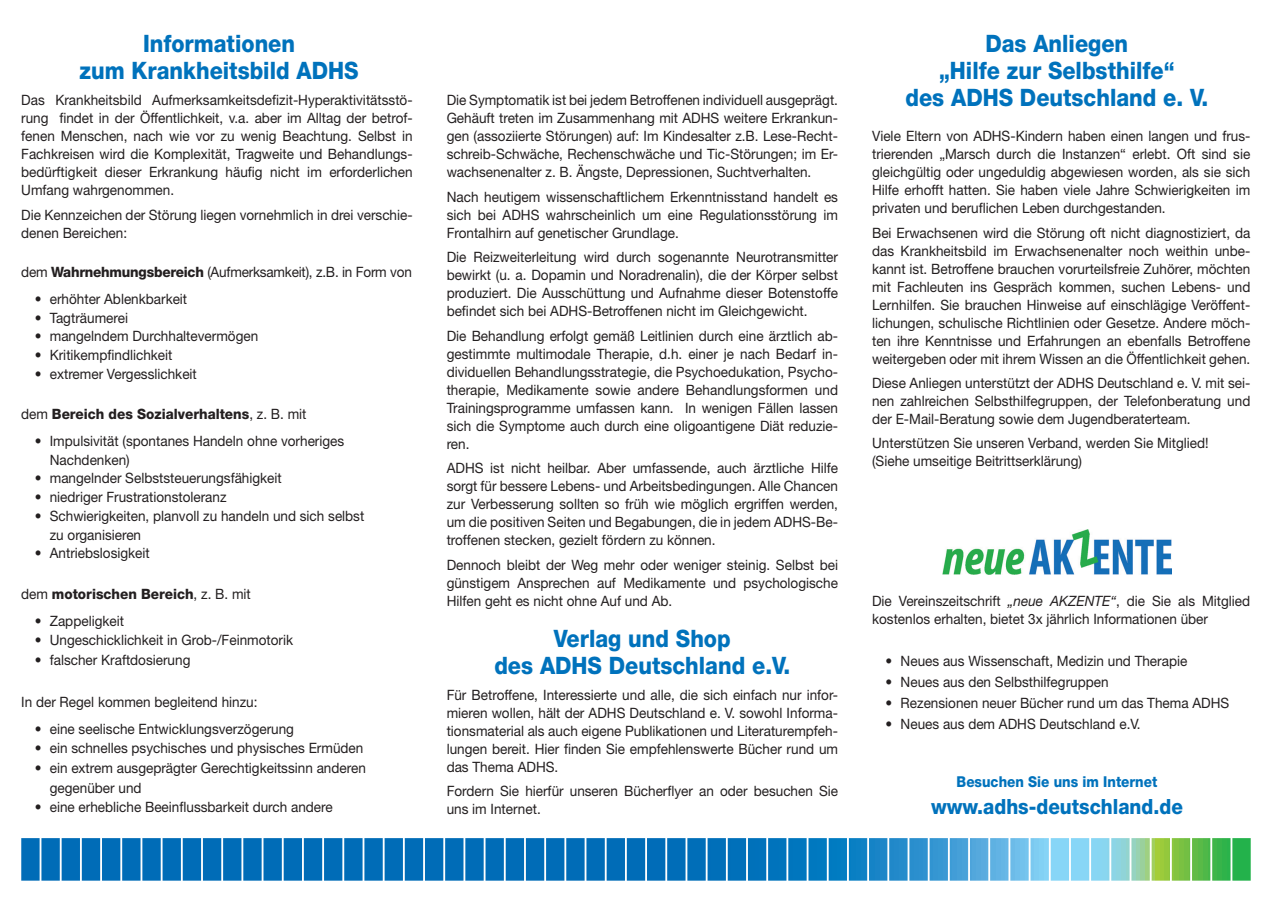
<style>
.page{position:relative;width:1272px;height:902px;background:#fff}
.page>*{position:absolute;margin:0;border:0;box-sizing:border-box;transform-origin:0 0}
.t1{font:800 24px/27px "Helvetica Neue LT Std";color:#0072bc;text-align:center;scale:.9 1}
.t2{font:800 21px "Helvetica Neue LT Std";color:#0072bc;scale:.9 1}
.t3{font:800 15px "Helvetica Neue LT Std";color:#0072bc;scale:.9 1}
.t4{font:14.25px/18px "Helvetica Neue LT Std";color:#231f20;text-align:justify;scale:.95 1}
.t5{font:800 14.25px "Helvetica Neue LT Std";color:#231f20;scale:.95 1}
.s1{font-weight:800}
.s2{font-weight:400}
.s3{font-style:italic}
</style>
<div class="page">
<img style="left:942px;top:529px;width:229px;height:45px">
<svg style="left:21px;top:838px;width:1229px;height:42px;background:#3290bd"></svg>
<h1 class="t1" style="left:80px;top:30px;width:311px">Informationen<br>zum Krankheitsbild ADHS</h1>
<p class="t4" style="left:21px;top:91px;width:413px">Das Krankheitsbild Aufmerksamkeitsdefizit-Hyperaktivitätsstö&shy;rung findet in der Öffentlichkeit, v.a. aber im Alltag der betrof&shy;fenen Menschen, nach wie vor zu wenig Beachtung. Selbst in Fachkreisen wird die Komplexität, Tragweite und Behandlungs&shy;bedürftigkeit dieser Erkrankung häufig nicht im erforderlichen Umfang wahrgenommen.</p>
<p class="t4" style="left:21px;top:205px;width:413px">Die Kennzeichen der Störung liegen vornehmlich in drei verschie&shy;denen Bereichen:</p>
<p class="t4" style="left:21px;top:262px;width:412px">dem <span class="s1">Wahrnehmungsbereich</span> (Aufmerksamkeit), z.B. in Form von</p>
<p class="t4" style="left:35px;top:289px;width:162px">• erhöhter Ablenkbarkeit</p>
<p class="t4" style="left:35px;top:308px;width:100px">• Tagträumerei</p>
<p class="t4" style="left:35px;top:327px;width:237px">• mangelndem Durchhaltevermögen</p>
<p class="t4" style="left:35px;top:346px;width:146px">• Kritikempfindlichkeit</p>
<p class="t4" style="left:35px;top:364px;width:172px">• extremer Vergesslichkeit</p>
<p class="t5" style="left:21px;top:405px;width:302px"><span class="s2">dem</span> Bereich des Sozialverhaltens<span class="s2">, z. B. mit</span></p>
<p class="t4" style="left:50px;top:431px;width:311px;line-height:18.8px;text-indent:-15px">• Impulsivität (spontanes Handeln ohne vorheriges<br>Nachdenken)</p>
<p class="t4" style="left:35px;top:469px;width:261px">• mangelnder Selbststeuerungsfähigkeit</p>
<p class="t4" style="left:35px;top:488px;width:203px">• niedriger Frustrationstoleranz</p>
<p class="t4" style="left:50px;top:506px;width:332px;line-height:18.8px;text-indent:-15px">• Schwierigkeiten, planvoll zu handeln und sich selbst zu organisieren</p>
<p class="t4" style="left:35px;top:544px;width:123px">• Antriebslosigkeit</p>
<p class="t5" style="left:21px;top:585px;width:243px"><span class="s2">dem</span> motorischen Bereich<span class="s2">, z. B. mit</span></p>
<p class="t4" style="left:35px;top:611px;width:95px">• Zappeligkeit</p>
<p class="t4" style="left:35px;top:631px;width:273px">• Ungeschicklichkeit in Grob-/Feinmotorik</p>
<p class="t4" style="left:35px;top:650px;width:165px">• falscher Kraftdosierung</p>
<p class="t4" style="left:21px;top:692px;width:250px">In der Regel kommen begleitend hinzu:</p>
<p class="t4" style="left:35px;top:719px;width:274px">• eine seelische Entwicklungsverzögerung</p>
<p class="t4" style="left:35px;top:739px;width:347px">• ein schnelles psychisches und physisches Ermüden</p>
<p class="t4" style="left:50px;top:757px;width:334px;line-height:19.5px;text-indent:-15px">• ein extrem ausgeprägter Gerechtigkeitssinn anderen gegenüber und</p>
<p class="t4" style="left:35px;top:797px;width:315px">• eine erhebliche Beeinflussbarkeit durch andere</p>
<p class="t4" style="left:446px;top:91px;width:413px">Die Symptomatik ist bei jedem Betroffenen individuell ausgeprägt.<br>Gehäuft treten im Zusammenhang mit ADHS weitere Erkrankun&shy;gen (assoziierte Störungen) auf: Im Kindesalter z.B. Lese-Recht&shy;schreib-Schwäche, Rechenschwäche und Tic-Störungen; im Er&shy;wachsenenalter z. B. Ängste, Depressionen, Suchtverhalten.</p>
<p class="t4" style="left:446px;top:187px;width:413px">Nach heutigem wissenschaftlichem Erkenntnisstand handelt es sich bei ADHS wahrscheinlich um eine Regulationsstörung im Frontalhirn auf genetischer Grundlage.</p>
<p class="t4" style="left:446px;top:248px;width:413px">Die Reizweiterleitung wird durch sogenannte Neurotransmitter bewirkt (u. a. Dopamin und Noradrenalin), die der Körper selbst produziert. Die Ausschüttung und Aufnahme dieser Botenstoffe befindet sich bei ADHS-Betroffenen nicht im Gleichgewicht.</p>
<p class="t4" style="left:446px;top:326px;width:413px">Die Behandlung erfolgt gemäß Leitlinien durch eine ärztlich ab&shy;gestimmte multimodale Therapie, d.h. einer je nach Bedarf in&shy;dividuellen Behandlungsstrategie, die Psychoedukation, Psycho&shy;therapie, Medikamente sowie andere Behandlungsformen und Trainingsprogramme umfassen kann. In wenigen Fällen lassen sich die Symptome auch durch eine oligoantigene Diät reduzie&shy;ren.</p>
<p class="t4" style="left:446px;top:459px;width:413px">ADHS ist nicht heilbar. Aber umfassende, auch ärztliche Hilfe sorgt für bessere Lebens- und Arbeitsbedingungen. Alle Chancen zur Verbesserung sollten so früh wie möglich ergriffen werden, um die positiven Seiten und Begabungen, die in jedem ADHS-Be&shy;troffenen stecken, gezielt fördern zu können.</p>
<p class="t4" style="left:446px;top:555px;width:413px">Dennoch bleibt der Weg mehr oder weniger steinig. Selbst bei günstigem Ansprechen auf Medikamente und psychologische Hilfen geht es nicht ohne Auf und Ab.</p>
<h1 class="t1" style="left:494px;top:625px;width:330px">Verlag und Shop<br>des ADHS Deutschland e.V.</h1>
<p class="t4" style="left:446px;top:685px;width:413px">Für Betroffene, Interessierte und alle, die sich einfach nur infor&shy;mieren wollen, hält der ADHS Deutschland e. V. sowohl Informa&shy;tionsmaterial als auch eigene Publikationen und Literaturempfeh&shy;lungen bereit. Hier finden Sie empfehlenswerte Bücher rund um das Thema ADHS.</p>
<p class="t4" style="left:446px;top:781px;width:413px">Fordern Sie hierfür unseren Bücherflyer an oder besuchen Sie uns im Internet.</p>
<h1 class="t1" style="left:905px;top:30px;width:338px">Das Anliegen<br>„Hilfe zur Selbsthilfe“<br>des ADHS Deutschland e. V.</h1>
<p class="t4" style="left:872px;top:127px;width:400px">Viele Eltern von ADHS-Kindern haben einen langen und frus&shy;trierenden „Marsch durch die Instanzen“ erlebt. Oft sind sie gleichgültig oder ungeduldig abgewiesen worden, als sie sich Hilfe erhofft hatten. Sie haben viele Jahre Schwierigkeiten im privaten und beruflichen Leben durchgestanden.</p>
<p class="t4" style="left:872px;top:223px;width:400px">Bei Erwachsenen wird die Störung oft nicht diagnostiziert, da das Krankheitsbild im Erwachsenenalter noch weithin unbe&shy;kannt ist. Betroffene brauchen vorurteilsfreie Zuhörer, möchten mit Fachleuten ins Gespräch kommen, suchen Lebens- und Lernhilfen. Sie brauchen Hinweise auf einschlägige Veröffent&shy;lichungen, schulische Richtlinien oder Gesetze. Andere möch&shy;ten ihre Kenntnisse und Erfahrungen an ebenfalls Betroffene weitergeben oder mit ihrem Wissen an die Öffentlichkeit gehen.</p>
<p class="t4" style="left:872px;top:374px;width:400px">Diese Anliegen unterstützt der ADHS Deutschland e. V. mit sei&shy;nen zahlreichen Selbsthilfegruppen, der Telefonberatung und der E-Mail-Beratung sowie dem Jugendberaterteam.</p>
<p class="t4" style="left:872px;top:434px;width:356px">Unterstützen Sie unseren Verband, werden Sie Mitglied! (Siehe umseitige Beitrittserklärung)</p>
<p class="t4" style="left:872px;top:591px;width:399px">Die Vereinszeitschrift <span class="s3">„neue AKZENTE“</span>, die Sie als Mitglied kostenlos erhalten, bietet 3x jährlich Informationen über</p>
<p class="t4" style="left:885px;top:651px;width:319px">• Neues aus Wissenschaft, Medizin und Therapie</p>
<p class="t4" style="left:885px;top:672px;width:236px">• Neues aus den Selbsthilfegruppen</p>
<p class="t4" style="left:885px;top:693px;width:363px">• Rezensionen neuer Bücher rund um das Thema ADHS</p>
<p class="t4" style="left:885px;top:714px;width:270px">• Neues aus dem ADHS Deutschland e.V.</p>
<p class="t3" style="left:956px;top:772px;width:224px">Besuchen Sie uns im Internet</p>
<h2 class="t2" style="left:931px;top:794px;width:281px">www.adhs-deutschland.de</h2>
</div>
